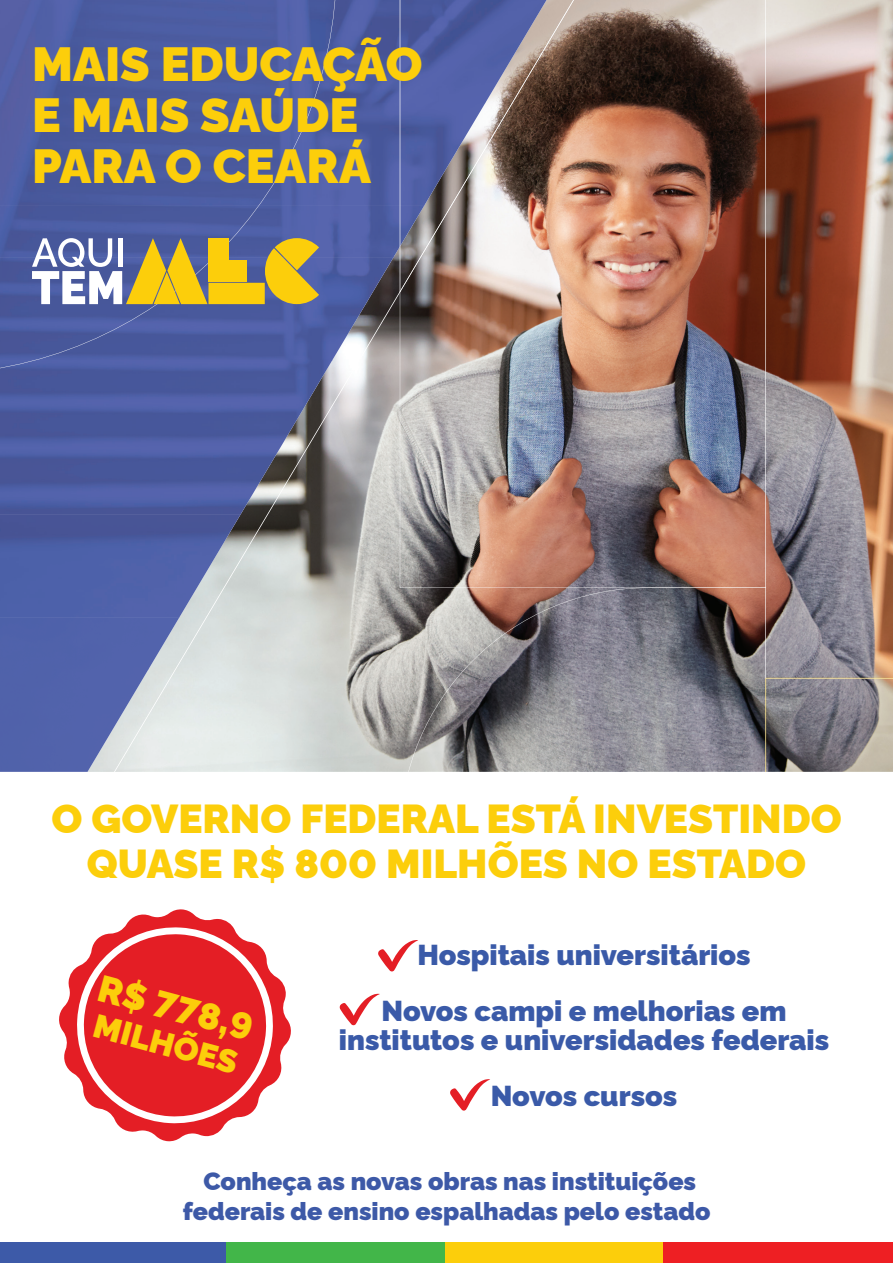
<style>
.page{position:relative;width:893px;height:1263px;background:#fff}
.page>*{position:absolute;margin:0;border:0;box-sizing:border-box;transform-origin:0 0}
.t1{font:900 48px/51.2px "Rawline";color:#fcce0b}
.t2{font:900 40.5px/45px "Rawline";color:#fcce0b;text-align:center}
.t3{font:900 37.5px "Rawline";color:#fcce0b}
.t4{font:900 33px "Rawline";color:#fcce0b}
.t5{font:900 28.8px/56.1px "Rawline";color:#3a5aa8;text-align:center}
.t6{font:900 25.05px/30px "Rawline";color:#3d59a7;text-align:center}
</style>
<div class="page">
<div style="left:0;top:1242px;width:226px;height:21px;background:#3d5aa8"></div>
<div style="left:226px;top:1242px;width:219px;height:21px;background:#42b649"></div>
<div style="left:445px;top:1242px;width:219px;height:21px;background:#fcce0b"></div>
<div style="left:664px;top:1242px;width:229px;height:21px;background:#ee1f23"></div>
<svg style="left:0;top:0;width:400px;height:772px;background:#7f89ae"></svg>
<img style="left:400px;top:0;width:366px;height:588px">
<img style="left:400px;top:0;width:174px;height:292px">
<svg style="left:766px;top:678px;width:127px;height:94px;background:#827e81"></svg>
<img style="left:766px;top:0;width:127px;height:678px">
<svg style="left:400px;top:588px;width:366px;height:184px;background:#827d81"></svg>
<svg style="left:0;top:0;width:337px;height:374px;background:#4c5ca1"></svg>
<svg style="left:32px;top:238px;width:287px;height:66px;background:#b0a470"></svg>
<svg style="left:378px;top:940px;width:40px;height:32px"></svg>
<svg style="left:340px;top:994px;width:40px;height:32px"></svg>
<svg style="left:450px;top:1079px;width:40px;height:32px"></svg>
<svg style="left:59px;top:909px;width:232px;height:232px"></svg>
<svg style="left:81px;top:931px;width:188px;height:188px;background:#e73f44"></svg>
<h1 class="t1" style="left:32px;top:34px;width:392px">MAIS EDUCAÇÃO<br>E MAIS SAÚDE<br>PARA O CEARÁ</h1>
<h2 class="t2" style="left:51px;top:793px;width:792px">O GOVERNO FEDERAL ESTÁ INVESTINDO<br>QUASE R$ 800 MILHÕES NO ESTADO</h2>
<h3 class="t3" style="left:106px;top:959px;width:160px;rotate:15deg">R$ 778,9</h3>
<p class="t4" style="left:101px;top:1000px;width:150px;rotate:15deg">MILHÕES</p>
<p class="t5" style="left:382px;top:924px;width:406px">Hospitais universitários<br>Novos campi e melhorias em</p>
<p class="t5" style="left:339px;top:1009px;width:492px">institutos e universidades federais<br>Novos cursos</p>
<p class="t6" style="left:183px;top:1164px;width:529px">Conheça as novas obras nas instituições federais de ensino espalhadas pelo estado</p>
</div>
